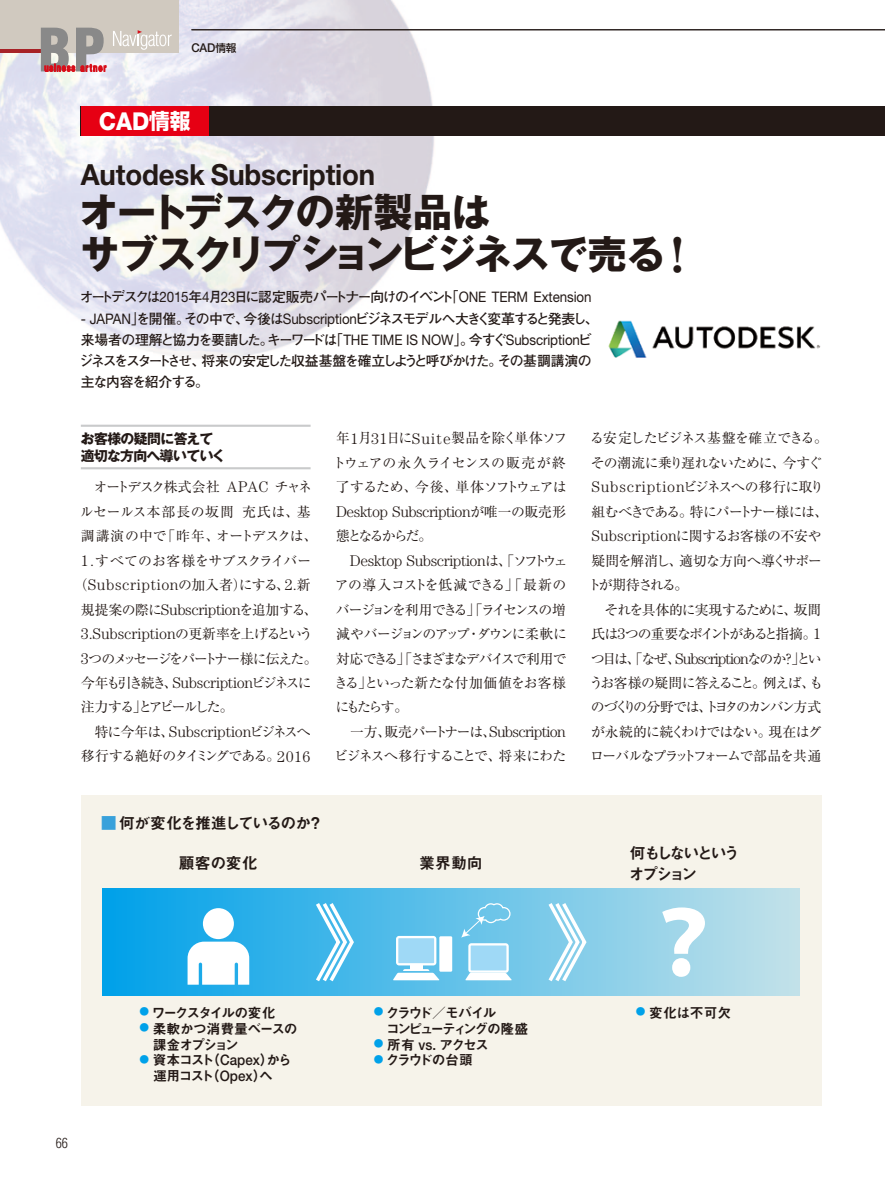
<style>
.page{position:relative;width:885px;height:1191px;background:#fff}
.page>*{position:absolute;margin:0;border:0;box-sizing:border-box;transform-origin:0 0}
.t1{font:700 39.3px/42.5px "Gothic MB101 Pro";letter-spacing:-.055em;color:#231916}
.t2{font:700 29.1px "Helvetica Neue";letter-spacing:-.005em;color:#231916;scale:.95 1}
.t3{font:800 24.6px "Helvetica Neue";color:#fff;scale:.92 1}
.t4{font:15.9px "Midashi Go Pro MB31";letter-spacing:-.095em;color:#231916}
.t5{font:15.9px/21.3px "Midashi Go Pro MB31";letter-spacing:-.17em;color:#231916}
.t6{font:300 15.45px "Century";letter-spacing:-.01em;color:#231916}
.t7{font:300 15.45px "Century";letter-spacing:-.03em;color:#231916}
.t8{font:300 15.45px "Century";letter-spacing:-.035em;color:#231916}
.t9{font:300 15.45px "Century";letter-spacing:.04em;color:#231916}
.t10{font:300 15.45px "Century";letter-spacing:.055em;color:#231916}
.t11{font:13.8px/24.5px "Ryumin Pro";letter-spacing:-.08em;color:#231916;text-align:justify}
.t12{font:700 13.8px/21.3px "Futo Go B101 Pro";letter-spacing:-.095em;color:#231916}
.t13{font:13.8px/24.5px "Ryumin Pro";letter-spacing:-.015em;color:#231916;text-align:center}
.t14{font:13.8px/24.5px "Ryumin Pro";letter-spacing:-.14em;color:#231916}
.t15{font:700 13.8px "Futo Go B101 Pro";letter-spacing:-.115em;color:#231916}
.t16{font:13.8px/24.5px "Ryumin Pro";letter-spacing:-.055em;color:#231916}
.t17{font:13.8px/15.9px "Midashi Go Pro MB31";letter-spacing:-.15em;color:#231916;text-align:center}
.t18{font:13.8px "Ryumin Pro";letter-spacing:-.035em;color:#231916}
.t19{font:13.8px/15.9px "Midashi Go Pro MB31";letter-spacing:-.185em;color:#231916}
.t20{font:700 13.8px/17px "Gothic MB101 Pro";letter-spacing:-.04em;color:#231916}
.t21{font:13.8px/15.9px "Midashi Go Pro MB31";letter-spacing:-.06em;color:#231916}
.t22{font:13.8px "Midashi Go Pro MB31";letter-spacing:-.12em;color:#231916}
.t23{font:13.8px "Midashi Go Pro MB31";letter-spacing:-.16em;color:#231916}
.t24{font:13.8px "Ryumin Pro";letter-spacing:-.155em;color:#231916}
.t25{font:13.8px "Midashi Go Pro MB31";letter-spacing:-.1em;color:#231916}
.t26{font:300 condensed 13.8px "Helvetica";color:#231916}
.t27{font:500 12.15px "Helvetica Neue";color:#231916;scale:.95 1}
.s1{font-family:"Shin Go Pro";font-size:10.65px}
.s2{font-family:"Shin Go Pro";font-weight:700;font-size:21.3px}
.s3{font-family:"Ryumin Pro";font-weight:800;font-size:47.25px}
.s4{font-family:"Helvetica Neue";font-weight:400;font-size:14.55px}
.s5{font-family:"Century";font-weight:300;font-size:15.45px}
.s6{font-family:"Ryumin Pro";font-weight:400;font-size:13.8px}
.s7{color:#39a1db}
.s8{font-family:"Helvetica Neue";font-weight:500;font-size:14.55px}
</style>
<div class="page">
<img style="left:0;top:0;width:435px;height:359px">
<div style="left:0;top:0;width:179px;height:53px;background:#d0c9bf"></div>
<hr style="left:0;top:50px;width:47px;height:3px;background:#a72227">
<svg style="left:113px;top:30px;width:59px;height:20px"></svg>
<svg style="left:41px;top:28px;width:65px;height:44px"></svg>
<hr style="left:191px;top:30px;width:693px;height:1px;background:#231916">
<div style="left:81px;top:106px;width:803px;height:30px;background:#231916"></div>
<div style="left:81px;top:106px;width:127px;height:30px;background:#e60013"></div>
<hr style="left:81px;top:425px;width:229px;height:2px;background:#c9cacb">
<hr style="left:81px;top:467px;width:229px;height:2px;background:#c9cacb">
<img style="left:608px;top:320px;width:213px;height:38px">
<div style="left:81px;top:795px;width:740px;height:311px;background:#f6f3ea"></div>
<div style="left:102px;top:889px;width:697px;height:106px;background:linear-gradient(to right,#00a1e9,#c3e2e9)"></div>
<svg style="left:312px;top:899px;width:44px;height:86px;background:#6ec7ee"></svg>
<svg style="left:545px;top:899px;width:43px;height:86px;background:#a0d8ee"></svg>
<svg style="left:662px;top:907px;width:43px;height:69px;background:#c9e7f2"></svg>
<div style="left:439px;top:936px;width:13px;height:35px;background:#fff"></div>
<svg style="left:396px;top:936px;width:40px;height:29px"></svg>
<div style="left:398px;top:938px;width:36px;height:25px;background:#9fd9f6"></div>
<div style="left:410px;top:964px;width:12px;height:5px;background:#fff"></div>
<svg style="left:393px;top:969px;width:46px;height:11px"></svg>
<svg style="left:468px;top:943px;width:40px;height:29px"></svg>
<div style="left:470px;top:945px;width:36px;height:25px;background:#9fd9f6"></div>
<svg style="left:465px;top:972px;width:46px;height:8px"></svg>
<div style="left:203px;top:908px;width:31px;height:31px;background:#fff;border-radius:50%"></div>
<svg style="left:187px;top:941px;width:62px;height:43px;background:#e4f4fc"></svg>
<svg style="left:461px;top:902px;width:50px;height:35px;background:#79c9eb"></svg>
<p class="t27" style="left:191px;top:41px;width:49px">CAD<span class="s1">情報</span></p>
<h3 class="t3" style="left:99px;top:107px;width:101px">CAD<span class="s2">情報</span></h3>
<h2 class="t2" style="left:81px;top:156px;width:311px">Autodesk Subscription</h2>
<h1 class="t1" style="left:79px;top:186px;width:623px">オートデスクの新製品は<br>サブスクリプションビジネスで売る<span class="s3">！</span></h1>
<p class="t15" style="left:80px;top:286px;width:513px">オートデスクは<span class="s4">2015</span>年<span class="s4">4</span>月<span class="s4">23</span>日に認定販売パートナー向けのイベント「<span class="s4">ONE TERM Extension</span></p>
<p class="t12" style="left:80px;top:306px;width:520px"><span class="s4">- JAPAN</span>」を開催。その中で、今後は<span class="s4">Subscription</span>ビジネスモデルへ大きく変革すると発表し、来場者の理解と協力を要請した。キーワードは「<span class="s4">THE TIME IS NOW</span>」。今すぐ<span class="s4">Subscription</span>ビジネスをスタートさせ、将来の安定した収益基盤を確立しようと呼びかけた。その基調講演の主な内容を紹介する。</p>
<p class="t20" style="left:81px;top:428px;width:146px">お客様の疑問に答えて適切な方向へ導いていく</p>
<p class="t13" style="left:80px;top:474px;width:239px">オートデスク株式会社 <span class="s5">APAC</span> チャネ<br>ルセールス本部長の坂間充氏は、基調講演の中で「昨年、オートデスクは、<br><span class="s5">1.</span>すべてのお客様をサブスクライバー</p>
<p class="t9" style="left:74px;top:576px;width:238px"><span class="s6">（</span>Subscription<span class="s6">の加入者）にする、</span>2.<span class="s6">新</span></p>
<p class="t18" style="left:81px;top:598px;width:238px">規提案の際に<span class="s5">Subscription</span>を追加する、</p>
<p class="t6" style="left:81px;top:625px;width:234px">3.Subscription<span class="s6">の更新率を上げるという</span></p>
<p class="t14" style="left:81px;top:645px;width:238px"><span class="s5">3</span>つのメッセージをパートナー様に伝えた。今年も引き続き、<span class="s5">Subscription</span>ビジネスに注力する」とアピールした。</p>
<p class="t6" style="left:95px;top:723px;width:217px"><span class="s6">特に今年は、</span>Subscription<span class="s6">ビジネスへ</span></p>
<p class="t11" style="left:81px;top:743px;width:231px">移行する絶好のタイミングである。<span class="s5">2016</span></p>
<p class="t11" style="left:332px;top:425px;width:236px">年<span class="s5">1</span>月<span class="s5">31</span>日に<span class="s5">Suite</span>製品を除く単体ソフトウェアの永久ライセンスの販売が終了するため、今後、単体ソフトウェアは</p>
<p class="t8" style="left:336px;top:503px;width:231px">Desktop Subscription<span class="s6">が唯一の販売形</span></p>
<p class="t24" style="left:336px;top:525px;width:98px">態となるからだ。</p>
<p class="t7" style="left:350px;top:551px;width:219px">Desktop Subscription<span class="s6">は、「ソフトウェ</span></p>
<p class="t11" style="left:334px;top:572px;width:234px">アの導入コストを低減できる」「最新のバージョンを利用できる」「ライセンスの増減やバージョンのアップ・ダウンに柔軟に対応できる」「さまざまなデバイスで利用できる」といった新たな付加価値をお客様にもたらす。</p>
<p class="t11" style="left:334px;top:718px;width:233px;text-align:right">一方、販売パートナーは、<span class="s5">Subscription</span>ビジネスへ移行することで、将来にわた</p>
<p class="t4" style="left:101px;top:810px;width:224px"><span class="s7">■</span> 何が変化を推進しているのか？</p>
<p class="t16" style="left:590px;top:425px;width:239px">る安定したビジネス基盤を確立できる。その潮流に乗り遅れないために、今すぐ</p>
<p class="t10" style="left:591px;top:478px;width:234px">Subscription<span class="s6">ビジネスへの移行に取り</span></p>
<p class="t11" style="left:591px;top:498px;width:238px">組むべきである。特にパートナー様には、</p>
<p class="t6" style="left:591px;top:527px;width:231px">Subscription<span class="s6">に関するお客様の不安や</span></p>
<p class="t11" style="left:587px;top:547px;width:236px">疑問を解消し、適切な方向へ導くサポートが期待される。</p>
<p class="t11" style="left:589px;top:596px;width:235px;text-align:left;text-indent:15px">それを具体的に実現するために、坂間氏は<span class="s5">3</span>つの重要なポイントがあると指摘。<span class="s5">1</span>つ目は、「なぜ、<span class="s5">Subscription</span>なのか？」というお客様の疑問に答えること。例えば、ものづくりの分野では、トヨタのカンバン方式が永続的に続くわけではない。現在はグローバルなプラットフォームで部品を共通</p>
<p class="t4" style="left:179px;top:850px;width:80px">顧客の変化</p>
<p class="t4" style="left:419px;top:850px;width:65px">業界動向</p>
<p class="t5" style="left:629px;top:840px;width:112px">何もしないというオプション</p>
<p class="t26" style="left:56px;top:1134px;width:14px">66</p>
<p class="t23" style="left:139px;top:1001px;width:138px"><sup>●</sup> ワークスタイルの変化</p>
<p class="t21" style="left:153px;top:1018px;width:146px;text-indent:-13px"><sup>●</sup> 柔軟かつ消費量ベースの課金オプション</p>
<p class="t17" style="left:139px;top:1050px;width:154px"><sup>●</sup> 資本コスト（<span class="s8">Capex</span>）から運用コスト（<span class="s8">Opex</span>）へ</p>
<p class="t19" style="left:386px;top:1002px;width:143px;text-indent:-12px"><sup>●</sup> クラウド／モバイル<br>コンピューティングの隆盛</p>
<p class="t22" style="left:374px;top:1033px;width:117px"><sup>●</sup> 所有 <span class="s8">vs.</span> アクセス</p>
<p class="t25" style="left:374px;top:1049px;width:101px"><sup>●</sup> クラウドの台頭</p>
<p class="t22" style="left:635px;top:1001px;width:97px"><sup>●</sup> 変化は不可欠</p>
</div>
